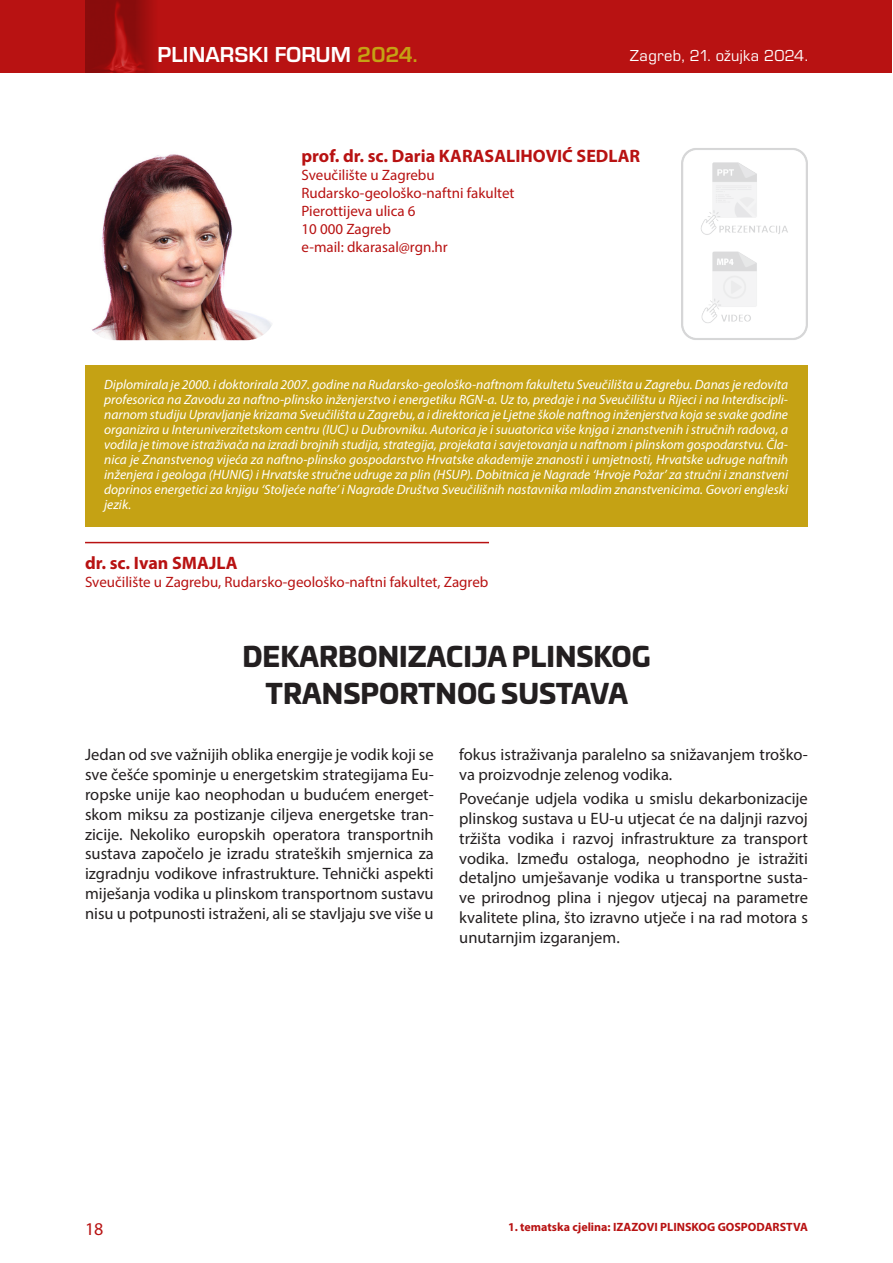
<style>
.page{position:relative;width:893px;height:1263px;background:#fff}
.page>*{position:absolute;margin:0;border:0;box-sizing:border-box;transform-origin:0 0}
.NASLOV{font:900 27px/37.5px "Univia Pro";color:#231f20;text-align:center}
.t1{font:700 22.5px "Eurostile TOT";letter-spacing:.01em;color:#fff}
.AUTOR{font:700 18px "Myriad Pro";color:#b81212}
.t2{font:18px "Myriad Pro";color:#b81212}
.text{font:16.5px/19.8px "Myriad Pro";color:#231f20;text-align:justify}
.t3{font:16.5px "Eurostile TOT";letter-spacing:.02em;color:#fff}
.AUTOR-2{font:15px "Myriad Pro";color:#b81212}
.Biografija{font:italic 13.5px/15px "Myriad Pro";color:#fff;text-align:justify}
.t4{font:700 12px "Myriad Pro";color:#b81212}
.s1{color:#c5a214}
</style>
<div class="page">
<div style="left:0;top:0;width:892px;height:72px;background:#b81212"></div>
<img style="left:85px;top:0;width:68px;height:72px">
<div style="left:85px;top:365px;width:723px;height:161px;background:#c5a214"></div>
<img style="left:92px;top:154px;width:180px;height:186px">
<img style="left:682px;top:148px;width:126px;height:192px">
<hr style="left:85px;top:542px;width:404px;height:1px;background:#b81212">
<h2 class="t1" style="left:157px;top:43px;width:262px">PLINARSKI FORUM <span class="s1">2024.</span></h2>
<p class="t3" style="left:630px;top:47px;width:179px">Zagreb, 21. ožujka 2024.</p>
<p class="AUTOR" style="left:301px;top:145px;width:340px">prof. dr. sc. Daria KARASALIHOVIĆ SEDLAR</p>
<p class="AUTOR-2" style="left:301px;top:166px;width:135px">Sveučilište u Zagrebu</p>
<p class="AUTOR-2" style="left:301px;top:184px;width:215px">Rudarsko-geološko-naftni fakultet</p>
<p class="AUTOR-2" style="left:301px;top:202px;width:116px">Pierottijeva ulica 6</p>
<p class="AUTOR-2" style="left:301px;top:220px;width:91px">10 000 Zagreb</p>
<p class="AUTOR-2" style="left:301px;top:238px;width:148px">e-mail: dkarasal@rgn.hr</p>
<p class="Biografija" style="left:104px;top:376px;width:685px">Diplomirala je 2000. i doktorirala 2007. godine na Rudarsko-geološko-naftnom fakultetu Sveučilišta u Zagrebu. Danas je redovita profesorica na Zavodu za naftno-plinsko inženjerstvo i energetiku RGN-a. Uz to, predaje i na Sveučilištu u Rijeci i na Interdiscipli&shy;narnom studiju Upravljanje krizama Sveučilišta u Zagrebu, a i direktorica je Ljetne škole naftnog inženjerstva koja se svake godine organizira u Interuniverzitetskom centru (IUC) u Dubrovniku. Autorica je i suuatorica više knjga i znanstvenih i stručnih radova, a vodila je timove istraživača na izradi brojnih studija, strategija, projekata i savjetovanja u naftnom i plinskom gospodarstvu. Čla&shy;nica je Znanstvenog vijeća za naftno-plinsko gospodarstvo Hrvatske akademije znanosti i umjetnosti, Hrvatske udruge naftnih inženjera i geologa (HUNIG) i Hrvatske stručne udruge za plin (HSUP). Dobitnica je Nagrade ‘Hrvoje Požar’ za stručni i znanstveni doprinos energetici za knjigu ‘Stoljeće nafte’ i Nagrade Društva Sveučilišnih nastavnika mladim znanstvenicima. Govori engleski jezik.</p>
<p class="AUTOR" style="left:85px;top:551px;width:154px">dr. sc. Ivan SMAJLA</p>
<p class="AUTOR-2" style="left:85px;top:573px;width:405px">Sveučilište u Zagrebu, Rudarsko-geološko-naftni fakultet, Zagreb</p>
<p class="NASLOV" style="left:242px;top:636px;width:410px">DEKARBONIZACIJA PLINSKOG<br>TRANSPORTNOG SUSTAVA</p>
<p class="text" style="left:85px;top:745px;width:350px">Jedan od sve važnijih oblika energije je vodik koji se sve češće spominje u energetskim strategijama Eu&shy;ropske unije kao neophodan u budućem energet&shy;skom miksu za postizanje ciljeva energetske tran&shy;zicije. Nekoliko europskih operatora transportnih sustava započelo je izradu strateških smjernica za izgradnju vodikove infrastrukture. Tehnički aspekti miješanja vodika u plinskom transportnom sustavu nisu u potpunosti istraženi, ali se stavljaju sve više u</p>
<p class="text" style="left:459px;top:745px;width:350px">fokus istraživanja paralelno sa snižavanjem troško&shy;va proizvodnje zelenog vodika.</p>
<p class="text" style="left:459px;top:788px;width:350px">Povećanje udjela vodika u smislu dekarbonizacije plinskog sustava u EU-u utjecat će na daljnji razvoj tržišta vodika i razvoj infrastrukture za transport vodika. Između ostaloga, neophodno je istražiti detaljno umješavanje vodika u transportne susta&shy;ve prirodnog plina i njegov utjecaj na parametre kvalitete plina, što izravno utječe i na rad motora s unutarnjim izgaranjem.</p>
<h3 class="t2" style="left:85px;top:1218px;width:20px">18</h3>
<p class="t4" style="left:508px;top:1219px;width:301px">1. tematska cjelina: IZAZOVI PLINSKOG GOSPODARSTVA</p>
</div>
